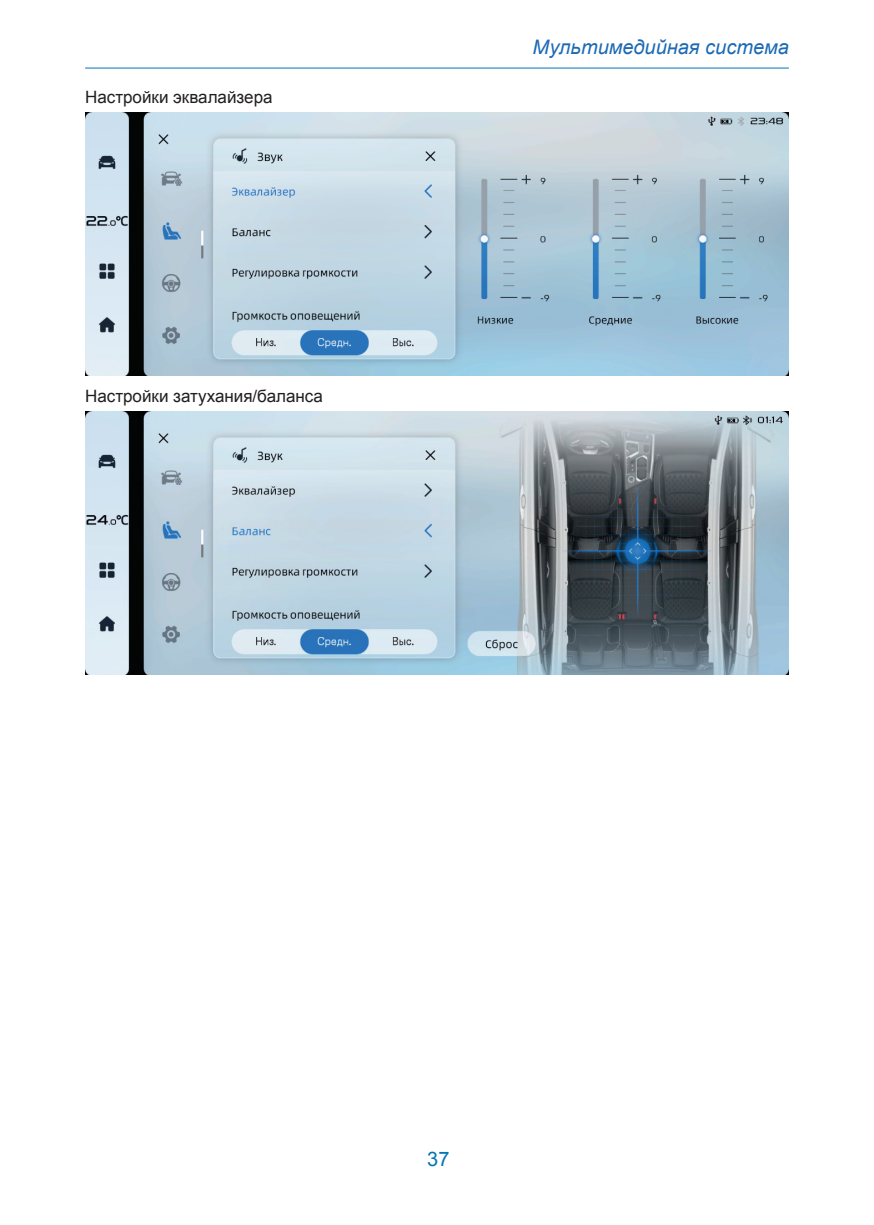
<style>
.page{position:relative;width:874px;height:1225px;background:#fff}
.page>*{position:absolute;margin:0;border:0;box-sizing:border-box;transform-origin:0 0}
.t1{font:italic 20px "Arial";color:#1c6ab5}
.t2{font:20px "Arial";color:#0375b7}
.Текст{font:17px "Arial";color:#231f20}
</style>
<div class="page">
<hr style="left:85px;top:68px;width:703px;height:1px;background:#0375b7">
<img style="left:85px;top:112px;width:703px;height:264px">
<img style="left:85px;top:411px;width:703px;height:264px">
<p class="Текст" style="left:85px;top:86px;width:189px">Настройки эквалайзера</p>
<p class="Текст" style="left:85px;top:385px;width:239px">Настройки затухания/баланса</p>
<p class="t1" style="left:532px;top:34px;width:258px">Мультимедийная система</p>
<p class="t2" style="left:427px;top:1145px;width:24px">37</p>
</div>
